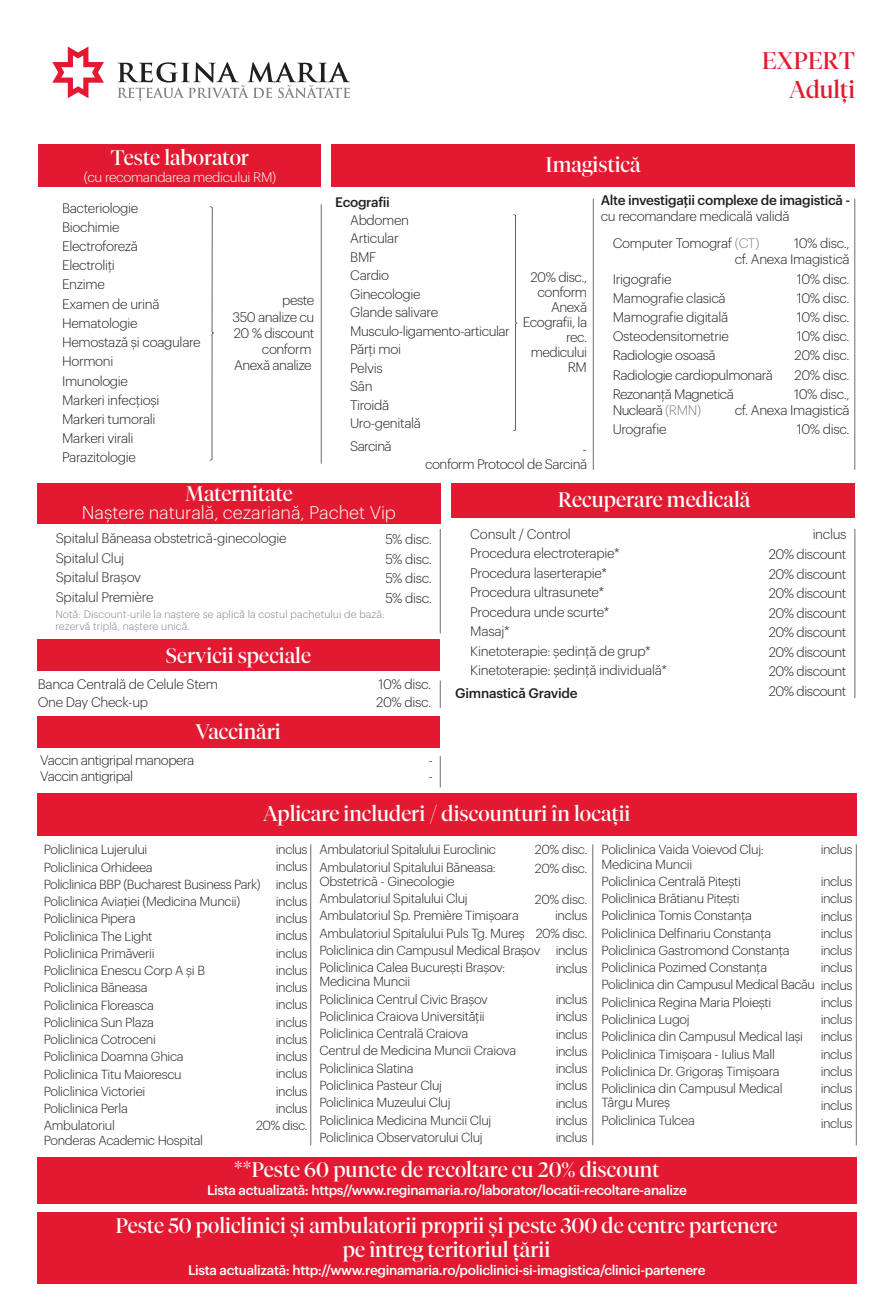
<style>
.page{position:relative;width:893px;height:1306px;background:#fff}
.page>*{position:absolute;margin:0;border:0;box-sizing:border-box;transform-origin:0 0}
.t1{font:24px/28.8px "Tiempos Fine";color:#e21931;text-align:right}
.t2{font:21px/24px "Tiempos Fine";color:#fff;text-align:center}
.t3{font:300 18px "Graphik";color:#fff}
.t4{font:300 13.5px/19.2px "Graphik";letter-spacing:-.025em;color:#231f20}
.t5{font:500 13.5px "Graphik";letter-spacing:-.025em;color:#fff}
.t6{font:500 13.5px "Graphik";letter-spacing:-.025em;color:#231f20}
.t7{font:300 13.5px "Graphik";letter-spacing:-.025em;color:#fff}
.t8{font:300 13.5px "Graphik";letter-spacing:-.045em;color:#231f20}
.t9{font:300 12.9px/17.2px "Graphik";letter-spacing:-.025em;color:#231f20}
.t10{font:300 10.5px/12px "Graphik";letter-spacing:.01em;color:#808285}
.s1{color:#808285}
</style>
<div class="page">
<hr style="left:321px;top:204px;width:1px;height:260px;background:#6c6d70">
<div style="left:38px;top:145px;width:283px;height:42px;background:#e21931"></div>
<svg style="left:210px;top:206px;width:4px;height:254px"></svg>
<hr style="left:855px;top:529px;width:1px;height:169px;background:#6c6d70">
<div style="left:452px;top:483px;width:403px;height:34px;background:#e21931"></div>
<hr style="left:593px;top:199px;width:1px;height:271px;background:#6c6d70">
<hr style="left:854px;top:199px;width:1px;height:271px;background:#6c6d70">
<div style="left:332px;top:145px;width:523px;height:42px;background:#e21931"></div>
<svg style="left:513px;top:214px;width:4px;height:217px"></svg>
<svg style="left:440px;top:680px;width:1px;height:28px"></svg>
<div style="left:37px;top:639px;width:403px;height:32px;background:#e21931"></div>
<div style="left:37px;top:716px;width:403px;height:32px;background:#e21931"></div>
<hr style="left:440px;top:756px;width:1px;height:31px;background:#6c6d70">
<hr style="left:440px;top:529px;width:1px;height:104px;background:#6c6d70">
<div style="left:37px;top:483px;width:403px;height:40px;background:#e21931"></div>
<div style="left:37px;top:1156px;width:819px;height:47px;background:#e21931"></div>
<div style="left:37px;top:793px;width:819px;height:43px;background:#e21931"></div>
<hr style="left:310px;top:844px;width:1px;height:301px;background:#6c6d70">
<hr style="left:592px;top:844px;width:1px;height:301px;background:#6c6d70">
<hr style="left:856px;top:844px;width:1px;height:301px;background:#6c6d70">
<div style="left:37px;top:1212px;width:819px;height:71px;background:#e21931"></div>
<svg style="left:52px;top:47px;width:52px;height:51px"></svg>
<svg style="left:118px;top:62px;width:232px;height:40px"></svg>
<h2 class="t2" style="left:111px;top:146px;width:140px">Teste laborator</h2>
<p class="t7" style="left:84px;top:167px;width:194px">(cu recomandarea medicului RM)</p>
<p class="t4" style="left:62px;top:197px;width:140px">Bacteriologie<br>Biochimie<br>Electroforeză<br>Electroliți<br>Enzime<br>Examen de urină<br>Hematologie<br>Hemostază și coagulare<br>Hormoni<br>Imunologie<br>Markeri infecțioși<br>Markeri tumorali<br>Markeri virali<br>Parazitologie</p>
<p class="t4" style="left:233px;top:291px;width:83px;line-height:16.2px;text-align:right">peste<br>350 analize cu<br>20 % discount conform<br>Anexă analize</p>
<h2 class="t2" style="left:546px;top:153px;width:97px">Imagistică</h2>
<h1 class="t1" style="left:762px;top:46px;width:95px">EXPERT<br>Adulți</h1>
<p class="t6" style="left:335px;top:191px;width:56px">Ecografii</p>
<p class="t4" style="left:350px;top:209px;width:161px;line-height:18.5px">Abdomen<br>Articular<br>BMF<br>Cardio<br>Ginecologie<br>Glande salivare<br>Musculo-ligamento-articular<br>Părți moi<br>Pelvis<br>Sân<br>Tiroidă<br>Uro-genitală</p>
<p class="t8" style="left:350px;top:436px;width:43px">Sarcină</p>
<p class="t4" style="left:523px;top:268px;width:66px;line-height:15px;text-align:right">20% disc., conform<br>Anexă<br>Ecografii, la rec. medicului<br>RM</p>
<p class="t4" style="left:425px;top:440px;width:164px;line-height:15px;text-align:right">-<br>conform Protocol de Sarcină</p>
<p class="t6" style="left:601px;top:190px;width:251px">Alte investigații complexe de imagistică -</p>
<p class="t4" style="left:613px;top:202px;width:178px;line-height:26.7px;text-indent:-12px">cu recomandare medicală validă<br>Computer Tomograf <span class="s1">(CT)</span></p>
<p class="t4" style="left:613px;top:268px;width:162px">Irigografie<br>Mamografie clasică<br>Mamografie digitală<br>Osteodensitometrie<br>Radiologie osoasă<br>Radiologie cardiopulmonară<br>Rezonanță Magnetică</p>
<p class="t4" style="left:613px;top:399px;width:90px">Nucleară <span class="s1">(RMN)<br></span>Urografie</p>
<p class="t4" style="left:735px;top:234px;width:117px;line-height:16.2px;text-align:right">10% disc.,<br>cf. Anexa Imagistică</p>
<p class="t4" style="left:794px;top:268px;width:57px;text-align:justify">10% disc.<br>10% disc.<br>10% disc.<br>10% disc.<br>20% disc.<br>20% disc.<br>10% disc.,</p>
<p class="t4" style="left:735px;top:399px;width:117px;text-align:right">cf. Anexa Imagistică<br>10% disc.</p>
<h2 class="t2" style="left:185px;top:482px;width:109px">Maternitate</h2>
<h3 class="t3" style="left:82px;top:499px;width:316px">Naștere naturală, cezariană, Pachet Vip</h3>
<p class="t4" style="left:56px;top:527px;width:233px">Spitalul Băneasa obstetrică-ginecologie<br>Spitalul Cluj<br>Spitalul Brașov<br>Spitalul Première</p>
<p class="t4" style="left:385px;top:528px;width:48px;text-align:justify">5% disc.<br>5% disc.<br>5% disc.<br>5% disc.</p>
<p class="t10" style="left:55px;top:607px;width:331px">Notă: Discount-urile la naștere se aplică la costul pachetului de bază: rezervă triplă, naștere unică.</p>
<h2 class="t2" style="left:166px;top:643px;width:147px">Servicii speciale</h2>
<p class="t4" style="left:38px;top:673px;width:182px;line-height:18px">Banca Centrală de Celule Stem<br>One Day Check-up</p>
<p class="t4" style="left:376px;top:674px;width:57px;line-height:18px">10% disc.<br>20% disc.</p>
<h2 class="t2" style="left:196px;top:719px;width:87px">Vaccinări</h2>
<p class="t4" style="left:40px;top:750px;width:155px;line-height:16.5px">Vaccin antigripal manopera<br>Vaccin antigripal</p>
<p class="t9" style="left:428px;top:751px;width:6px;line-height:16.5px">- -</p>
<h2 class="t2" style="left:558px;top:487px;width:194px">Recuperare medicală</h2>
<p class="t4" style="left:470px;top:523px;width:198px">Consult / Control<br>Procedura electroterapie*<br>Procedura laserterapie*<br>Procedura ultrasunete*<br>Procedura unde scurte*<br>Masaj*<br>Kinetoterapie: ședință de grup*<br>Kinetoterapie: ședință individuală*</p>
<p class="t6" style="left:455px;top:682px;width:124px">Gimnastică Gravide</p>
<h2 class="t2" style="left:263px;top:802px;width:369px">Aplicare includeri / discounturi în locații</h2>
<p class="t4" style="left:769px;top:524px;width:79px;text-align:justify;text-indent:44px">inclus 20% discount 20% discount 20% discount 20% discount 20% discount 20% discount 20% discount 20% discount</p>
<p class="t9" style="left:276px;top:839px;width:33px">inclus</p>
<p class="t9" style="left:535px;top:839px;width:54px">20% disc.</p>
<p class="t9" style="left:256px;top:857px;width:53px;text-align:right">inclus inclus inclus inclus inclus inclus inclus inclus inclus inclus inclus inclus inclus inclus inclus<br>20% disc.</p>
<p class="t9" style="left:44px;top:840px;width:219px">Policlinica Lujerului<br>Policlinica Orhideea<br>Policlinica BBP (Bucharest Business Park)<br>Policlinica Aviației (Medicina Muncii)<br>Policlinica Pipera<br>Policlinica The Light<br>Policlinica Primăverii<br>Policlinica Enescu Corp A și B<br>Policlinica Băneasa<br>Policlinica Floreasca<br>Policlinica Sun Plaza<br>Policlinica Cotroceni<br>Policlinica Doamna Ghica<br>Policlinica Titu Maiorescu<br>Policlinica Victoriei<br>Policlinica Perla<br>Ambulatoriul</p>
<p class="t9" style="left:44px;top:1130px;width:161px">Ponderas Academic Hospital</p>
<p class="t9" style="left:319px;top:840px;width:178px">Ambulatoriul Spitalului Euroclinic<br>Ambulatoriul Spitalului Băneasa:</p>
<p class="t9" style="left:319px;top:871px;width:222px">Obstetrică - Ginecologie<br>Ambulatoriul Spitalului Cluj Ambulatoriul Sp. Première Timișoara Ambulatoriul Spitalului Puls Tg. Mureș Policlinica din Campusul Medical Brașov Policlinica Calea București Brașov:</p>
<p class="t9" style="left:319px;top:972px;width:198px">Medicina Muncii<br>Policlinica Centrul Civic Brașov<br>Policlinica Craiova Universității<br>Policlinica Centrală Craiova<br>Centrul de Medicina Muncii Craiova<br>Policlinica Slatina<br>Policlinica Pasteur Cluj<br>Policlinica Muzeului Cluj<br>Policlinica Medicina Muncii Cluj<br>Policlinica Observatorului Cluj</p>
<p class="t9" style="left:535px;top:858px;width:54px">20% disc.</p>
<p class="t9" style="left:535px;top:889px;width:54px;line-height:16.5px;text-align:right">20% disc. inclus</p>
<p class="t9" style="left:556px;top:923px;width:33px;text-align:justify;text-indent:-20px">20% disc. inclus inclus</p>
<p class="t9" style="left:556px;top:989px;width:33px;text-align:justify">inclus inclus inclus inclus inclus inclus inclus inclus inclus</p>
<p class="t9" style="left:602px;top:841px;width:164px;line-height:14.2px">Policlinica Vaida Voievod Cluj:<br>Medicina Muncii</p>
<p class="t9" style="left:602px;top:871px;width:252px">Policlinica Centrală Pitești<br>Policlinica Brătianu Pitești<br>Policlinica Tomis Constanța<br>Policlinica Delfinariu Constanța<br>Policlinica Gastromond Constanța<br>Policlinica Pozimed Constanța<br>Policlinica din Campusul Medical Bacău inclus Policlinica Regina Maria Ploiești<br>Policlinica Lugoj<br>Policlinica din Campusul Medical Iași Policlinica Timișoara - Iulius Mall<br>Policlinica Dr. Grigoraș Timișoara<br>Policlinica din Campusul Medical</p>
<p class="t9" style="left:602px;top:1092px;width:95px">Târgu Mureș<br>Policlinica Tulcea</p>
<p class="t9" style="left:821px;top:840px;width:33px">inclus</p>
<p class="t9" style="left:821px;top:871px;width:33px;text-align:justify">inclus inclus inclus inclus inclus inclus</p>
<p class="t9" style="left:821px;top:992px;width:33px;text-align:justify">inclus inclus inclus inclus inclus inclus inclus inclus</p>
<h2 class="t2" style="left:234px;top:1157px;width:427px">**Peste 60 puncte de recoltare cu 20% discount</h2>
<p class="t5" style="left:207px;top:1179px;width:481px">Lista actualizată: https//www.reginamaria.ro/laborator/locatii-recoltare-analize</p>
<h2 class="t2" style="left:116px;top:1213px;width:664px">Peste 50 policlinici și ambulatorii proprii și peste 300 de centre partenere pe întreg teritoriul țării</h2>
<p class="t5" style="left:188px;top:1260px;width:519px">Lista actualizată: http://www.reginamaria.ro/policlinici-si-imagistica/clinici-partenere</p>
</div>
